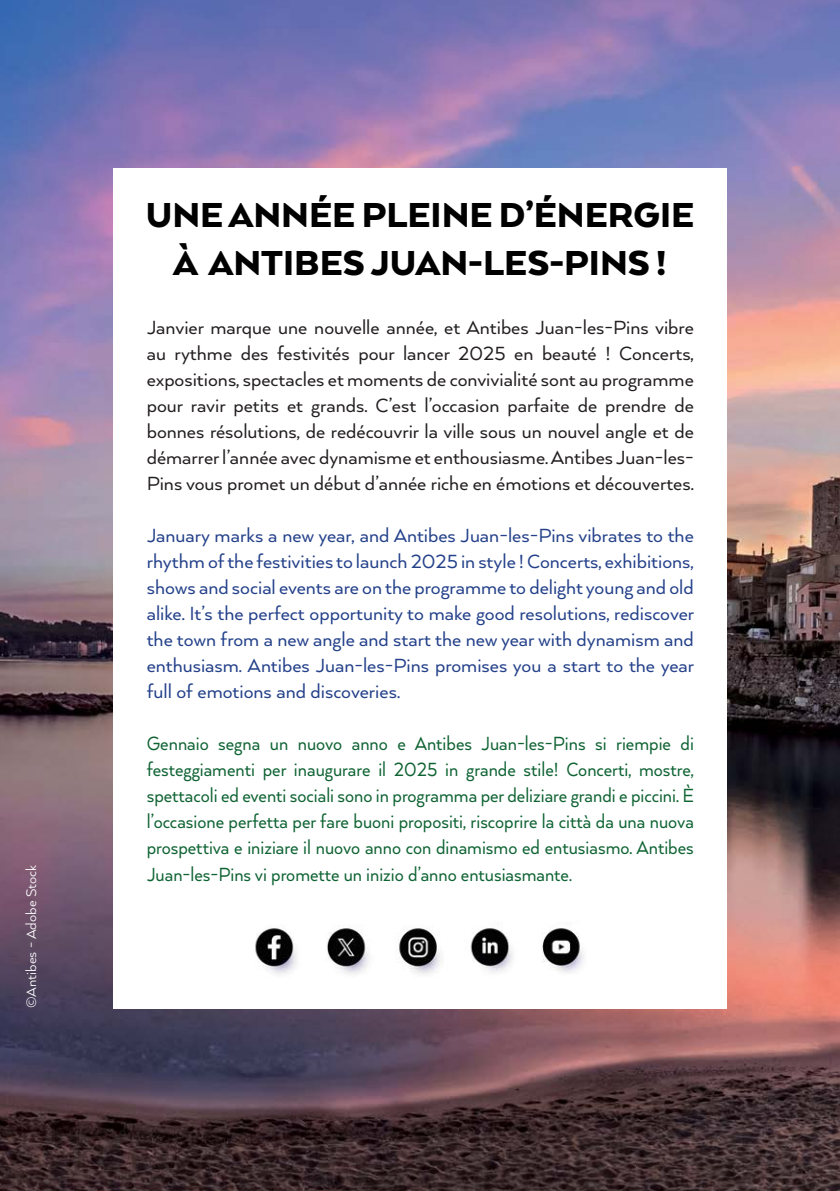
<style>
.page{position:relative;width:840px;height:1191px;background:#fff}
.page>*{position:absolute;margin:0;border:0;box-sizing:border-box;transform-origin:0 0}
.t1{font:900 40px/48px "Arquitecta";color:#000001;text-align:center}
.t2{font:22px/26px "Arquitecta";color:#231f20;text-align:justify}
.t3{font:22px/26px "Arquitecta";color:#24418a;text-align:justify}
.t4{font:22px/26px "Arquitecta";color:#0f6333;text-align:justify;scale:.92 1}
.t5{font:16px "Arquitecta";color:#fff}
</style>
<div class="page">
<img style="left:0;top:0;width:839px;height:1191px">
<div style="left:113px;top:168px;width:613px;height:840px;background:#fff"></div>
<img style="left:255px;top:926px;width:329px;height:49px">
<p class="t5" style="left:21px;top:1008px;width:145px;rotate:-90deg">©Antibes - Adobe Stock</p>
<p class="t1" style="left:146px;top:190px;width:549px">UNE ANNÉE PLEINE D’ÉNERGIE<br>À ANTIBES JUAN-LES-PINS !</p>
<p class="t2" style="left:147px;top:314px;width:548px">Janvier marque une nouvelle année, et Antibes Juan-les-Pins vibre au rythme des festivités pour lancer 2025 en beauté ! Concerts, expositions, spectacles et moments de convivialité sont au programme pour ravir petits et grands. C’est l’occasion parfaite de prendre de bonnes résolutions, de redécouvrir la ville sous un nouvel angle et de démarrer l’année avec dynamisme et enthousiasme. Antibes Juan-les-Pins vous promet un début d’année riche en émotions et découvertes.</p>
<p class="t3" style="left:147px;top:522px;width:548px">January marks a new year, and Antibes Juan-les-Pins vibrates to the rhythm of the festivities to launch 2025 in style ! Concerts, exhibitions, shows and social events are on the programme to delight young and old alike. It’s the perfect opportunity to make good resolutions, rediscover the town from a new angle and start the new year with dynamism and enthusiasm. Antibes Juan-les-Pins promises you a start to the year full of emotions and discoveries.</p>
<p class="t4" style="left:147px;top:730px;width:596px">Gennaio segna un nuovo anno e Antibes Juan-les-Pins si riempie di festeggiamenti per inaugurare il 2025 in grande stile! Concerti, mostre, spettacoli ed eventi sociali sono in programma per deliziare grandi e piccini. È l’occasione perfetta per fare buoni propositi, riscoprire la città da una nuova prospettiva e iniziare il nuovo anno con dinamismo ed entusiasmo. Antibes Juan-les-Pins vi promette un inizio d’anno entusiasmante.</p>
</div>
